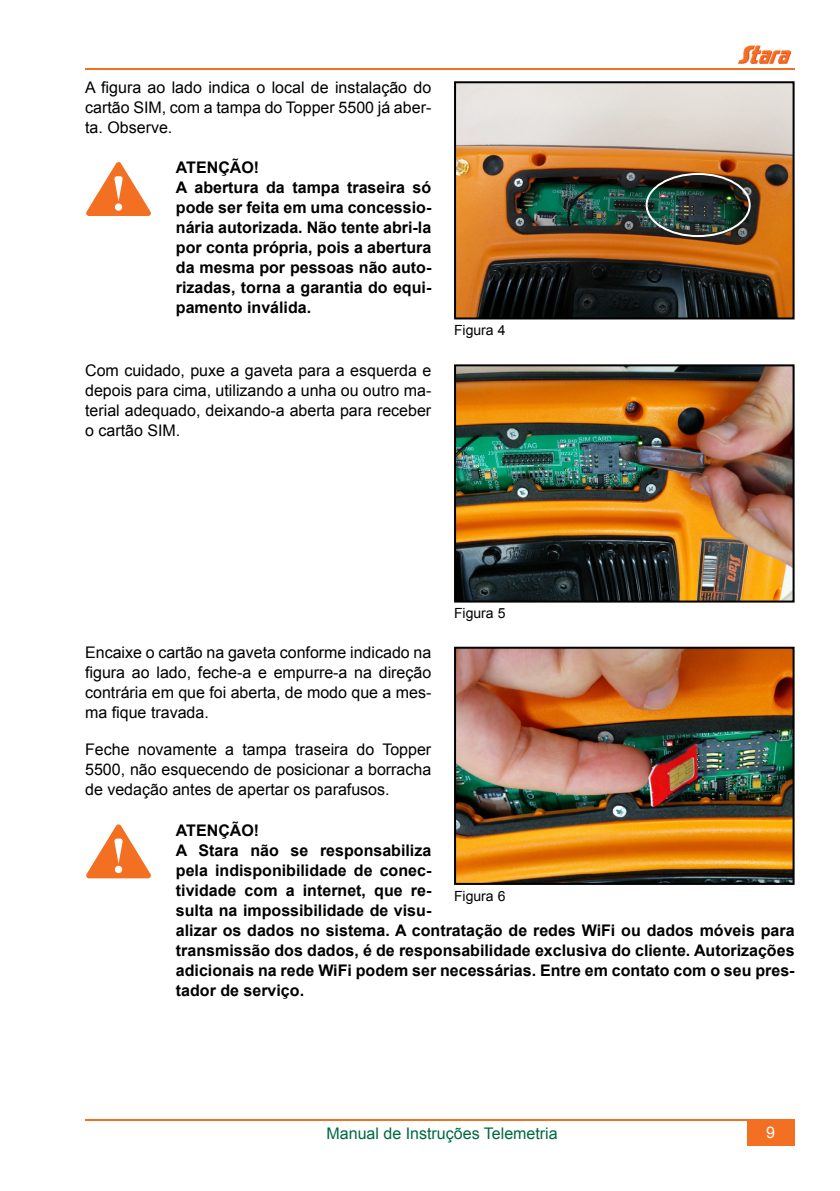
<style>
.page{position:relative;width:840px;height:1191px;background:#fff}
.page>*{position:absolute;margin:0;border:0;box-sizing:border-box;transform-origin:0 0}
.t1{font:700 16px/20px "Arial";color:#000}
.t2{font:16px/20px "Arial";color:#000;text-align:justify}
.t3{font:16px "Arial";color:#006941}
.t4{font:16px "Arial";color:#fff}
.t5{font:14px "Arial";color:#000}
</style>
<div class="page">
<svg style="left:738px;top:46px;width:53px;height:18px"></svg>
<div style="left:746px;top:1119px;width:48px;height:26px;background:#f36f21"></div>
<hr style="left:85px;top:1119px;width:709px;height:2px;background:#f36f21">
<hr style="left:85px;top:68px;width:709px;height:2px;background:#f36f21">
<img style="left:457px;top:84px;width:334px;height:232px">
<div style="left:454px;top:81px;width:340px;height:238px;border:2px solid #000"></div>
<img style="left:457px;top:367px;width:334px;height:232px">
<div style="left:454px;top:364px;width:340px;height:238px;border:2px solid #000"></div>
<img style="left:457px;top:649px;width:334px;height:233px">
<div style="left:454px;top:646px;width:340px;height:239px;border:2px solid #000"></div>
<svg style="left:86px;top:162px;width:65px;height:54px"></svg>
<div style="left:115px;top:203px;width:7px;height:8px;background:#fff;border-radius:50%"></div>
<svg style="left:86px;top:824px;width:65px;height:54px"></svg>
<div style="left:115px;top:865px;width:7px;height:8px;background:#fff;border-radius:50%"></div>
<div style="left:645px;top:173px;width:105px;height:64px;border:2px solid #fff;border-radius:50%"></div>
<p class="t2" style="left:85px;top:77px;width:347px">A figura ao lado indica o local de instalação do cartão SIM, com a tampa do Topper 5500 já aber&shy;ta. Observe.</p>
<p class="t1" style="left:176px;top:158px;width:257px">ATENÇÃO!<br>A abertura da tampa traseira só pode ser feita em uma concessio&shy;nária autorizada. Não tente abri-la por conta própria, pois a abertura da mesma por pessoas não auto&shy;rizadas, torna a garantia do equi&shy;pamento inválida.</p>
<p class="t2" style="left:85px;top:360px;width:347px">Com cuidado, puxe a gaveta para a esquerda e depois para cima, utilizando a unha ou outro ma&shy;terial adequado, deixando-a aberta para receber o cartão SIM.</p>
<p class="t5" style="left:454px;top:321px;width:53px">Figura 4</p>
<p class="t5" style="left:454px;top:604px;width:53px">Figura 5</p>
<p class="t2" style="left:85px;top:642px;width:347px">Encaixe o cartão na gaveta conforme indicado na figura ao lado, feche-a e empurre-a na direção contrária em que foi aberta, de modo que a mes&shy;ma fique travada.</p>
<p class="t2" style="left:85px;top:739px;width:347px">Feche novamente a tampa traseira do Topper 5500, não esquecendo de posicionar a borracha de vedação antes de apertar os parafusos.</p>
<p class="t1" style="left:176px;top:821px;width:619px">ATENÇÃO!<br>A Stara não se responsabiliza<br>pela indisponibilidade de conec-<br>tividade com a internet, que re-<br>sulta na impossibilidade de visu-<br>alizar os dados no sistema. A contratação de redes WiFi ou dados móveis para transmissão dos dados, é de responsabilidade exclusiva do cliente. Autorizações adicionais na rede WiFi podem ser necessárias. Entre em contato com o seu pres&shy;tador de serviço.</p>
<p class="t5" style="left:454px;top:886px;width:53px">Figura 6</p>
<p class="t3" style="left:326px;top:1122px;width:232px">Manual de Instruções Telemetria</p>
<p class="t4" style="left:765px;top:1122px;width:10px">9</p>
</div>
